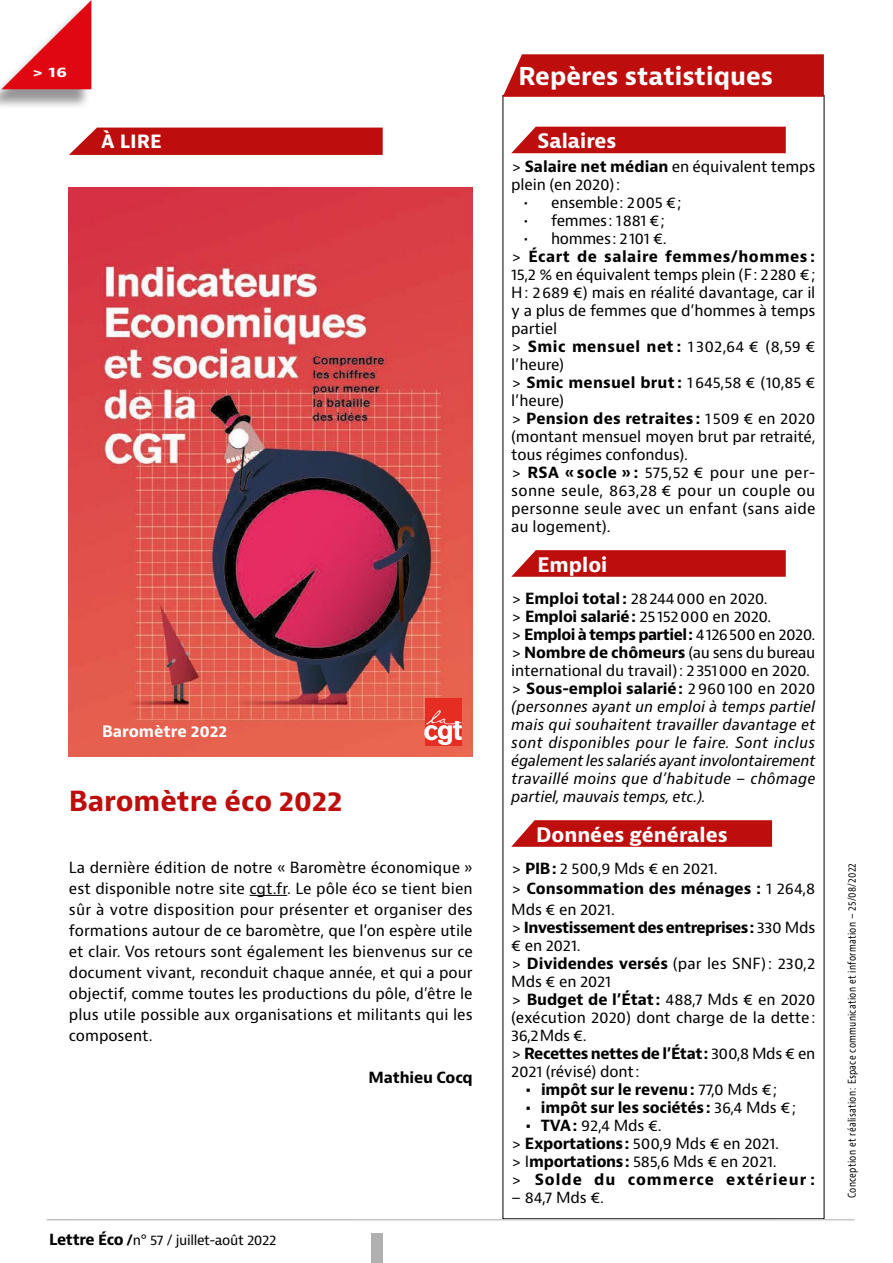
<style>
.page{position:relative;width:893px;height:1263px;background:#fff}
.page>*{position:absolute;margin:0;border:0;box-sizing:border-box;transform-origin:0 0}
.t1{font:700 27px "Bernino Sans";letter-spacing:-.005em;color:#bd0e0d}
.t2{font:700 24px "Bernina Sans";color:#fff}
.t3{font:700 19.5px "Bernina Sans";color:#fff}
.t4{font:700 15.3px "Bernino Sans";letter-spacing:-.005em;color:#fff}
.t5{font:15px/18px "Bernino Sans";letter-spacing:-.01em;color:#000}
.t6{font:italic 15px/18px "Bernino Sans";color:#000}
.t7{font:700 15px/18px "Bernino Sans";letter-spacing:.065em;color:#000}
.t8{font:700 15px "Bernino Sans";letter-spacing:-.01em;color:#000}
.t9{font:13.5px "Bernina Sans";letter-spacing:-.025em;color:#000}
.t10{font:700 13.5px "Bernino Sans";color:#fff;scale:1.25 1}
.t11{font:10.5px "Bernino Sans";letter-spacing:.03em;color:#000;scale:.8 1}
.s1{font-weight:700;font-size:15px}
.s2{font-weight:700}
.s3{font-style:normal}
.s4{font-weight:700;font-style:normal}
.s5{font-weight:400}
</style>
<div class="page">
<svg style="left:503px;top:54px;width:321px;height:43px;background:#bf1817"></svg>
<div style="left:511px;top:127px;width:275px;height:26px;background:#bd0e0d"></div>
<svg style="left:511px;top:550px;width:275px;height:27px;background:#c01c1b"></svg>
<svg style="left:511px;top:820px;width:261px;height:27px;background:#c01c1b"></svg>
<div style="left:371px;top:1233px;width:12px;height:30px;background:#b0b0b0"></div>
<div style="left:0;top:4px;width:91px;height:105px;background:#000;opacity:.41"></div>
<svg style="left:1px;top:0;width:90px;height:89px"></svg>
<svg style="left:69px;top:128px;width:314px;height:27px;background:#c01918"></svg>
<hr style="left:250px;top:895px;width:37px;height:1px;background:#000">
<img style="left:69px;top:187px;width:403px;height:570px">
<div style="left:425px;top:698px;width:37px;height:48px;background:#e62d23"></div>
<svg style="left:425px;top:710px;width:37px;height:35px"></svg>
<p class="t10" style="left:32px;top:63px;width:30px">&gt; 16</p>
<h3 class="t3" style="left:101px;top:128px;width:62px">À LIRE</h3>
<p class="t4" style="left:102px;top:721px;width:127px">Baromètre 2022</p>
<h1 class="t1" style="left:69px;top:783px;width:275px">Baromètre éco 2022</h1>
<p class="t5" style="left:69px;top:857px;width:406px;line-height:21px;text-align:justify">La dernière édition de notre « Baromètre économique » est disponible notre site cgt.fr. Le pôle éco se tient bien sûr à votre disposition pour présenter et organiser des formations autour de ce baromètre, que l’on espère utile et clair. Vos retours sont également les bienvenus sur ce document vivant, reconduit chaque année, et qui a pour objectif, comme toutes les productions du pôle, d’être le plus utile possible aux organisations et militants qui les composent.</p>
<p class="t8" style="left:368px;top:1068px;width:106px">Mathieu Cocq</p>
<p class="t9" style="left:49px;top:1231px;width:229px"><span class="s1">Lettre Éco</span> <span class="s2">/</span>n° 57 / juillet-août 2022</p>
<h2 class="t2" style="left:518px;top:61px;width:256px">Repères statistiques</h2>
<h3 class="t3" style="left:537px;top:128px;width:81px">Salaires</h3>
<p class="t5" style="left:511px;top:158px;width:306px">&gt; <span class="s2">Salaire net médian</span> en équivalent temps plein (en 2020):</p>
<p class="t5" style="left:524px;top:194px;width:159px">• ensemble: 2005 €;</p>
<p class="t5" style="left:524px;top:212px;width:142px">• femmes: 1881 €;</p>
<p class="t5" style="left:511px;top:230px;width:306px;text-indent:13px">• hommes: 2101 €.<br>&gt; <span class="s2">Écart de salaire femmes/hommes :<br></span>15,2 % en équivalent temps plein (F: 2280 €;<br>H: 2689 €) mais en réalité davantage, car il y a plus de femmes que d’hommes à temps partiel<br>&gt; <span class="s2">Smic mensuel net :</span> 1 302,64 € (8,59 € l’heure)<br>&gt; <span class="s2">Smic mensuel brut :</span> 1645,58 € (10,85 € l’heure)<br>&gt; <span class="s2">Pension des retraites :</span> 1509 € en 2020 (montant mensuel moyen brut par retraité, tous régimes confondus).<br>&gt; <span class="s2">RSA « socle » :</span> 575,52 € pour une per&shy;sonne seule, 863,28 € pour un couple ou personne seule avec un enfant (sans aide au logement).</p>
<h3 class="t3" style="left:537px;top:552px;width:72px">Emploi</h3>
<p class="t6" style="left:511px;top:590px;width:306px"><span class="s3">&gt;</span> <span class="s4">Emploi total:</span> <span class="s3">28244000 en 2020.<br>&gt;</span> <span class="s4">Emploi salarié:</span> <span class="s3">25152000 en 2020.<br>&gt;</span> <span class="s4">Emploi à temps partiel:</span> <span class="s3">4126500 en 2020. &gt;</span> <span class="s4">Nombre de chômeurs</span> <span class="s3">(au sens du bureau international du travail): 2351000 en 2020. &gt;</span> <span class="s4">Sous-emploi salarié:</span> <span class="s3">2960100 en 2020 </span>(personnes ayant un emploi à temps partiel mais qui souhaitent travailler davantage et sont disponibles pour le faire. Sont inclus également les salariés ayant involontairement travaillé moins que d’habitude – chômage partiel, mauvais temps, etc.).</p>
<h3 class="t3" style="left:536px;top:822px;width:193px">Données générales</h3>
<p class="t5" style="left:511px;top:859px;width:306px;line-height:20.4px">&gt; <span class="s2">PIB:</span> 2 500,9 Mds € en 2021.<br>&gt; <span class="s2">Consommation des ménages :</span> 1 264,8<br>Mds € en 2021.</p>
<p class="t5" style="left:511px;top:919px;width:306px">&gt; <span class="s2">Investissement des entreprises:</span> 330 Mds € en 2021.<br>&gt; <span class="s2">Dividendes versés</span> (par les SNF): 230,2<br>Mds € en 2021<br>&gt; <span class="s2">Budget de l’État:</span> 488,7 Mds € en 2020 (exécution 2020) dont charge de la dette:<br>36,2Mds €.<br>&gt; <span class="s2">Recettes nettes de l’État:</span> 300,8 Mds € en<br>2021 (révisé) dont:</p>
<p class="t8" style="left:526px;top:1080px;width:253px">• impôt sur le revenu: <span class="s5">77,0 Mds €;</span></p>
<p class="t8" style="left:526px;top:1098px;width:272px">• impôt sur les sociétés: <span class="s5">36,4 Mds €;</span></p>
<p class="t7" style="left:511px;top:1117px;width:306px;text-indent:14px">• TVA: <span class="s5">92,4 Mds €.<br>&gt;</span> Exportations: <span class="s5">500,9 Mds € en 2021.<br>&gt; I</span>mportations: <span class="s5">585,6 Mds € en 2021.<br>&gt;</span> Solde du commerce extérieur :</p>
<p class="t5" style="left:511px;top:1189px;width:94px">– 84,7 Mds €.</p>
<p class="t11" style="left:845px;top:1198px;width:421px;rotate:-90deg">Conception et réalisation : Espace communication et information – 25/08/2022</p>
</div>
